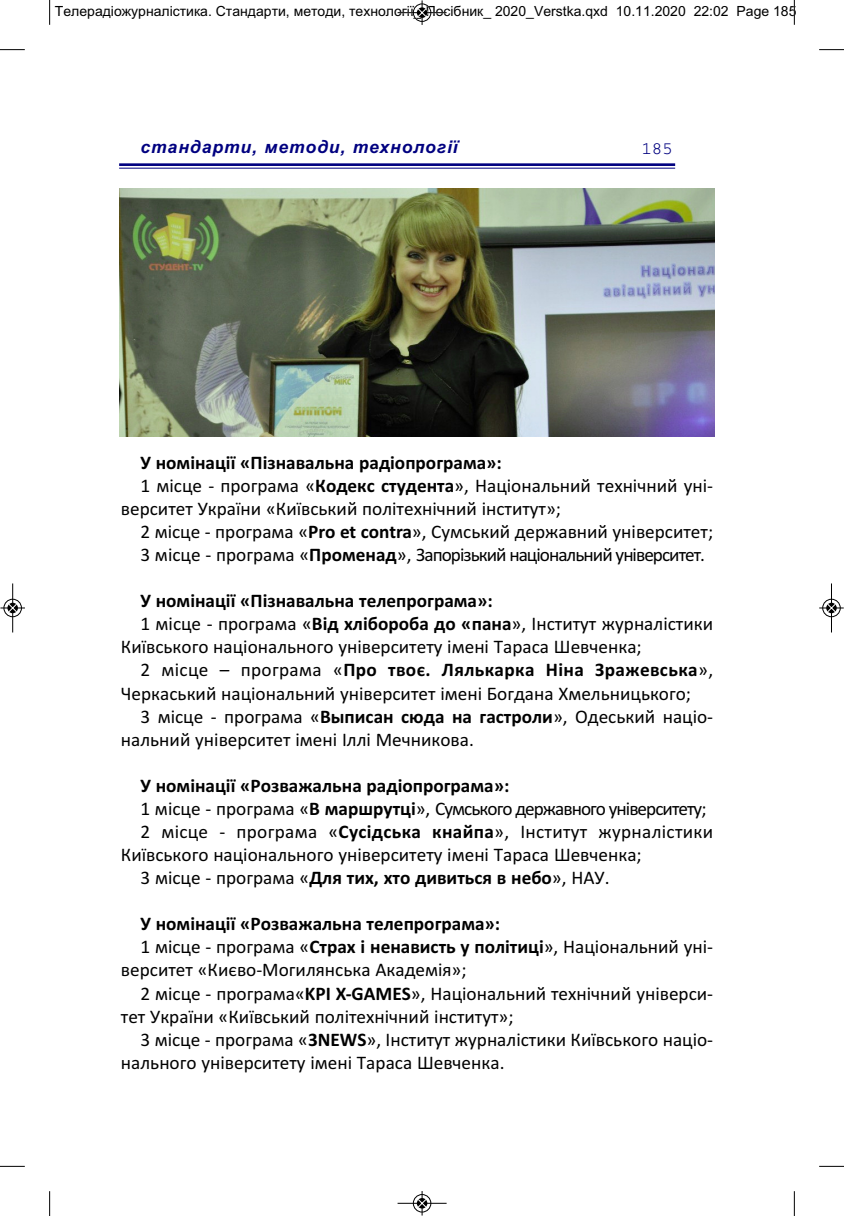
<style>
.page{position:relative;width:844px;height:1216px;background:#fff}
.page>*{position:absolute;margin:0;border:0;box-sizing:border-box;transform-origin:0 0}
.t1{font:19.25px "Calibri";color:#000}
.t2{font:700 19.25px "Calibri";color:#000}
.t3{font:19.25px "Calibri";letter-spacing:-.05em;color:#000}
.t4{font:700 19.25px "Calibri";letter-spacing:.02em;color:#000}
.t5{font:italic 700 17.5px "Arial";letter-spacing:.055em;color:#000080}
.t6{font:17.5px "Courier";color:#000080}
.t7{font:14px "Arial";color:#000}
.s1{font-weight:700}
.s2{font-weight:400}
</style>
<div class="page">
<hr style="left:119px;top:163px;width:556px;height:3px;background:#000080">
<hr style="left:119px;top:168px;width:556px;height:1px;background:#000080">
<img style="left:119px;top:189px;width:595px;height:248px">
<svg style="left:49px;top:0;width:1px;height:25px"></svg>
<svg style="left:0;top:49px;width:25px;height:1px"></svg>
<svg style="left:793px;top:0;width:1px;height:25px"></svg>
<svg style="left:819px;top:49px;width:24px;height:1px"></svg>
<svg style="left:49px;top:1191px;width:1px;height:24px"></svg>
<svg style="left:0;top:1165px;width:25px;height:1px"></svg>
<svg style="left:793px;top:1191px;width:1px;height:24px"></svg>
<svg style="left:819px;top:1165px;width:24px;height:1px"></svg>
<div style="left:412px;top:3px;width:19px;height:19px;border:1px solid #fff;border-radius:50%"></div>
<hr style="left:397px;top:12px;width:49px;height:1px;background:#000">
<div style="left:413px;top:4px;width:18px;height:18px;border:1px solid #000;border-radius:50%"></div>
<svg style="left:417px;top:0;width:9px;height:25px"></svg>
<div style="left:412px;top:1193px;width:19px;height:19px;border:1px solid #fff;border-radius:50%"></div>
<hr style="left:397px;top:1202px;width:49px;height:1px;background:#000">
<div style="left:413px;top:1194px;width:18px;height:18px;border:1px solid #000;border-radius:50%"></div>
<svg style="left:417px;top:1191px;width:9px;height:24px"></svg>
<div style="left:3px;top:598px;width:19px;height:19px;border:1px solid #fff;border-radius:50%"></div>
<hr style="left:12px;top:583px;width:1px;height:49px;background:#000">
<div style="left:4px;top:599px;width:18px;height:18px;border:1px solid #000;border-radius:50%"></div>
<svg style="left:0;top:603px;width:25px;height:9px"></svg>
<div style="left:821px;top:598px;width:19px;height:19px;border:1px solid #fff;border-radius:50%"></div>
<hr style="left:831px;top:583px;width:1px;height:49px;background:#000">
<div style="left:822px;top:599px;width:18px;height:18px;border:1px solid #000;border-radius:50%"></div>
<svg style="left:819px;top:603px;width:24px;height:9px"></svg>
<p class="t7" style="left:55px;top:3px;width:743px">Телерадіожурналістика. Стандарти, методи, технології_ Посібник_ 2020_Verstkа.qxd 10.11.2020 22:02 Page 185</p>
<p class="t5" style="left:140px;top:137px;width:319px">стандарти, методи, технології</p>
<p class="t6" style="left:641px;top:143px;width:33px">185</p>
<p class="t2" style="left:140px;top:451px;width:363px">У номінації «Пізнавальна радіопрограма»:</p>
<p class="t1" style="left:140px;top:474px;width:574px">1 місце - програма «<span class="s1">Кодекс студента</span>», Національний технічний уні-</p>
<p class="t1" style="left:121px;top:497px;width:441px">верситет України «Київський політехнічний інститут»;</p>
<p class="t1" style="left:140px;top:520px;width:574px">2 місце - програма «<span class="s1">Pro et сontra</span>», Сумський державний університет;</p>
<p class="t3" style="left:140px;top:543px;width:566px">3 місце - програма «<span class="s1">Променад</span>», Запорізький національний університет.</p>
<p class="t2" style="left:140px;top:589px;width:354px">У номінації «Пізнавальна телепрограма»:</p>
<p class="t1" style="left:140px;top:612px;width:574px">1 місце - програма «<span class="s1">Від хлібороба до «пана</span>», Інститут журналістики</p>
<p class="t1" style="left:121px;top:635px;width:522px">Київського національного університету імені Тараса Шевченка;</p>
<p class="t4" style="left:140px;top:658px;width:574px"><span class="s2">2 місце – програма «</span>Про твоє. Лялькарка Ніна Зражевська<span class="s2">»,</span></p>
<p class="t1" style="left:121px;top:681px;width:571px">Черкаський національний університет імені Богдана Хмельницького;</p>
<p class="t1" style="left:140px;top:704px;width:574px">3 місце - програма «<span class="s1">Выписан сюда на гастроли</span>», Одеський націо-</p>
<p class="t1" style="left:121px;top:728px;width:354px">нальний університет імені Іллі Мечникова.</p>
<p class="t2" style="left:140px;top:773px;width:370px">У номінації «Розважальна радіопрограма»:</p>
<p class="t3" style="left:140px;top:797px;width:567px">1 місце - програма «<span class="s1">В маршрутці</span>», Сумського державного університету;</p>
<p class="t1" style="left:140px;top:820px;width:574px">2 місце - програма «<span class="s1">Сусідська кнайпа</span>», Інститут журналістики</p>
<p class="t1" style="left:121px;top:843px;width:522px">Київського національного університету імені Тараса Шевченка;</p>
<p class="t2" style="left:140px;top:866px;width:470px"><span class="s2">3 місце - програма «</span>Для тих, хто дивиться в небо<span class="s2">», НАУ.</span></p>
<p class="t2" style="left:140px;top:912px;width:361px">У номінації «Розважальна телепрограма»:</p>
<p class="t1" style="left:140px;top:935px;width:574px">1 місце - програма «<span class="s1">Страх і ненависть у політиці</span>», Національний уні-</p>
<p class="t1" style="left:121px;top:958px;width:347px">верситет «Києво-Могилянська Академія»;</p>
<p class="t1" style="left:140px;top:981px;width:574px">2 місце - програма«<span class="s1">KPI X-GAMES</span>», Національний технічний універси-</p>
<p class="t1" style="left:121px;top:1004px;width:394px">тет України «Київський політехнічний інститут»;</p>
<p class="t1" style="left:140px;top:1027px;width:574px">3 місце - програма «<span class="s1">3NEWS</span>», Інститут журналістики Київського націо-</p>
<p class="t1" style="left:121px;top:1050px;width:385px">нального університету імені Тараса Шевченка.</p>
</div>
